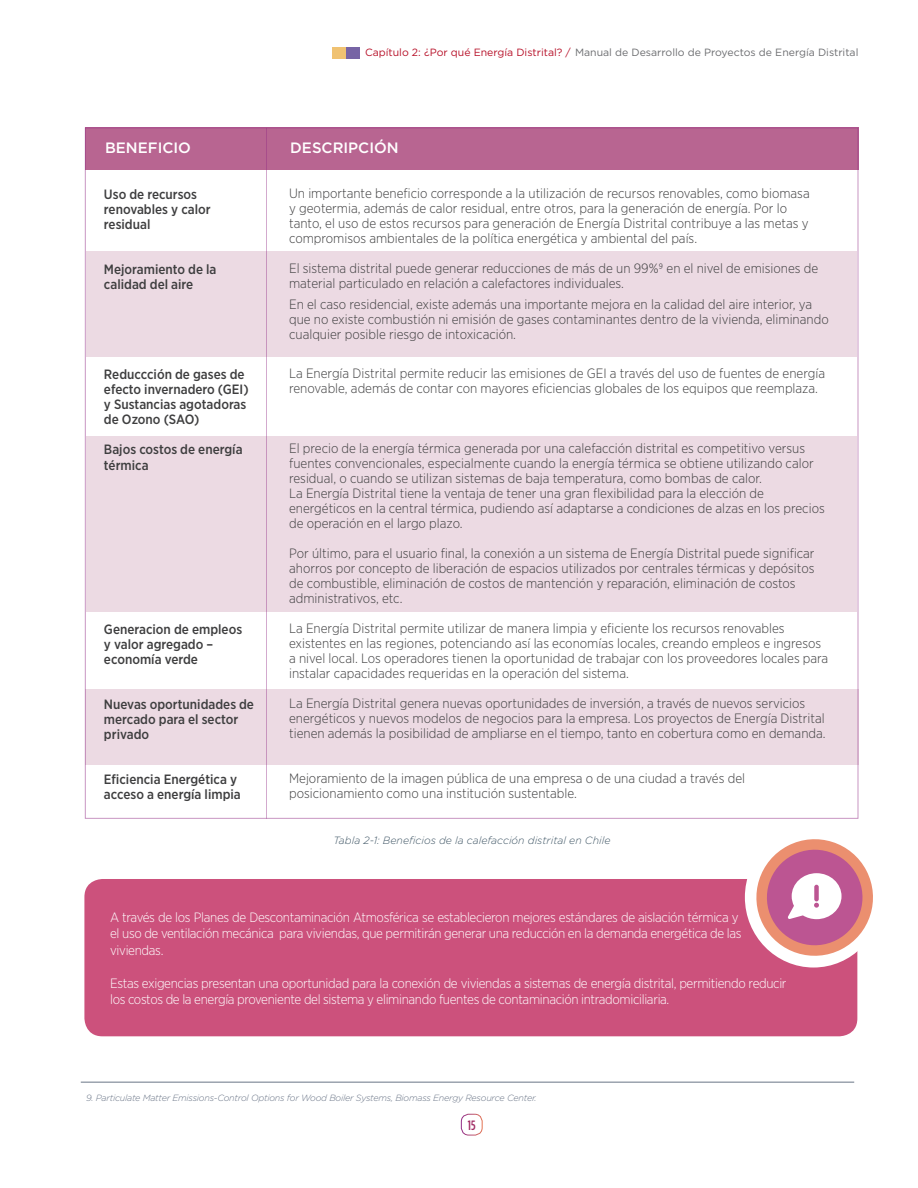
<style>
.page{position:relative;width:918px;height:1188px;background:#fff}
.page>*{position:absolute;margin:0;border:0;box-sizing:border-box;transform-origin:0 0}
.t1{font:500 15px "Gotham";color:#fff}
.t2{font:300 13.5px/15px "Gotham Narrow";color:#3e3e3f}
.TEXTO_NORMAL2{font:300 13.5px/16.5px "Gotham Narrow";letter-spacing:-.025em;color:#fff}
.t3{font:500 13.5px/15px "Gotham Narrow";color:#3e3e3f}
.t4{font:500 13.5px "Gotham Condensed";color:#9f2962}
.t5{font:10.5px "Gotham";color:#6c6d70}
.t6{font:italic 300 10.5px "Gotham";color:#3f5565}
.TEXTO_NORMAL2-2{font:italic 300 9px "Gotham";letter-spacing:-.025em;color:#697486}
.s1{color:#b71129}
</style>
<div class="page">
<div style="left:461px;top:1114px;width:21px;height:21px;border:1px solid #fff;border-radius:8px"></div>
<div style="left:346px;top:47px;width:14px;height:11px;background:#7764a5"></div>
<div style="left:333px;top:47px;width:13px;height:11px;background:#f0c272"></div>
<div style="left:86px;top:437px;width:771px;height:175px;background:#ecdae3"></div>
<div style="left:85px;top:689px;width:773px;height:76px;background:#ecdae3"></div>
<div style="left:85px;top:128px;width:773px;height:42px;background:#b86591"></div>
<div style="left:86px;top:251px;width:771px;height:106px;background:#ecdae3"></div>
<hr style="left:266px;top:128px;width:1px;height:691px;background:#902a84">
<div style="left:84px;top:879px;width:773px;height:157px;background:#cc517c;border-radius:18px"></div>
<svg style="left:744px;top:839px;width:129px;height:133px"></svg>
<hr style="left:81px;top:1082px;width:773px;height:1px;background:#697486">
<p class="t5" style="left:365px;top:46px;width:495px"><span class="s1">Capítulo 2: ¿Por qué Energía Distrital? /</span> Manual de Desarrollo de Proyectos de Energía Distrital</p>
<p class="t1" style="left:105px;top:139px;width:87px">BENEFICIO</p>
<p class="t1" style="left:290px;top:139px;width:110px">DESCRIPCIÓN</p>
<p class="t3" style="left:104px;top:187px;width:108px">Uso de recursos renovables y calor residual</p>
<p class="t3" style="left:104px;top:262px;width:114px">Mejoramiento de la calidad del aire</p>
<p class="t3" style="left:104px;top:367px;width:146px">Reduccción de gases de efecto invernadero (GEI) y Sustancias agotadoras de Ozono (SAO)</p>
<p class="t3" style="left:104px;top:441px;width:140px;line-height:16.5px">Bajos costos de energía térmica</p>
<p class="t3" style="left:104px;top:622px;width:140px">Generacion de empleos y valor agregado – economía verde</p>
<p class="t3" style="left:104px;top:697px;width:152px">Nuevas oportunidades de mercado para el sector privado</p>
<p class="t3" style="left:104px;top:772px;width:138px">Eficiencia Energética y acceso a energía limpia</p>
<p class="t2" style="left:289px;top:185px;width:522px">Un importante beneficio corresponde a la utilización de recursos renovables, como biomasa y geotermia, además de calor residual, entre otros, para la generación de energía. Por lo tanto, el uso de estos recursos para generación de Energía Distrital contribuye a las metas y compromisos ambientales de la política energética y ambiental del país.</p>
<p class="t2" style="left:289px;top:260px;width:531px">El sistema distrital puede generar reducciones de más de un 99%9 en el nivel de emisiones de material particulado en relación a calefactores individuales.</p>
<p class="t2" style="left:289px;top:296px;width:541px">En el caso residencial, existe además una importante mejora en la calidad del aire interior, ya que no existe combustión ni emisión de gases contaminantes dentro de la vivienda, eliminando cualquier posible riesgo de intoxicación.</p>
<p class="t2" style="left:289px;top:365px;width:537px">La Energía Distrital permite reducir las emisiones de GEI a través del uso de fuentes de energía renovable, además de contar con mayores eficiencias globales de los equipos que reemplaza.</p>
<p class="t2" style="left:289px;top:440px;width:526px">El precio de la energía térmica generada por una calefacción distrital es competitivo versus fuentes convencionales, especialmente cuando la energía térmica se obtiene utilizando calor residual, o cuando se utilizan sistemas de baja temperatura, como bombas de calor.</p>
<p class="t2" style="left:289px;top:485px;width:537px">La Energía Distrital tiene la ventaja de tener una gran flexibilidad para la elección de energéticos en la central térmica, pudiendo así adaptarse a condiciones de alzas en los precios de operación en el largo plazo.</p>
<p class="t2" style="left:289px;top:545px;width:527px">Por último, para el usuario final, la conexión a un sistema de Energía Distrital puede significar ahorros por concepto de liberación de espacios utilizados por centrales térmicas y depósitos de combustible, eliminación de costos de mantención y reparación, eliminación de costos administrativos, etc.</p>
<p class="t2" style="left:289px;top:620px;width:541px">La Energía Distrital permite utilizar de manera limpia y eficiente los recursos renovables existentes en las regiones, potenciando así las economías locales, creando empleos e ingresos a nivel local. Los operadores tienen la oportunidad de trabajar con los proveedores locales para instalar capacidades requeridas en la operación del sistema.</p>
<p class="t2" style="left:289px;top:695px;width:538px">La Energía Distrital genera nuevas oportunidades de inversión, a través de nuevos servicios energéticos y nuevos modelos de negocios para la empresa. Los proyectos de Energía Distrital tienen además la posibilidad de ampliarse en el tiempo, tanto en cobertura como en demanda.</p>
<p class="t2" style="left:289px;top:770px;width:457px">Mejoramiento de la imagen pública de una empresa o de una ciudad a través del posicionamiento como una institución sustentable.</p>
<p class="t6" style="left:334px;top:834px;width:278px">Tabla 2-1: Beneficios de la calefacción distrital en Chile</p>
<p class="TEXTO_NORMAL2" style="left:110px;top:908px;width:633px">A través de los Planes de Descontaminación Atmosférica se establecieron mejores estándares de aislación térmica y el uso de ventilación mecánica para viviendas, que permitirán generar una reducción en la demanda energética de las viviendas.</p>
<p class="TEXTO_NORMAL2" style="left:110px;top:974px;width:678px">Estas exigencias presentan una oportunidad para la conexión de viviendas a sistemas de energía distrital, permitiendo reducir los costos de la energía proveniente del sistema y eliminando fuentes de contaminación intradomiciliaria.</p>
<p class="TEXTO_NORMAL2-2" style="left:86px;top:1092px;width:452px">9. Particulate Matter Emissions-Control Options for Wood Boiler Systems, Biomass Energy Resource Center.</p>
<p class="t4" style="left:468px;top:1118px;width:9px">15</p>
</div>
